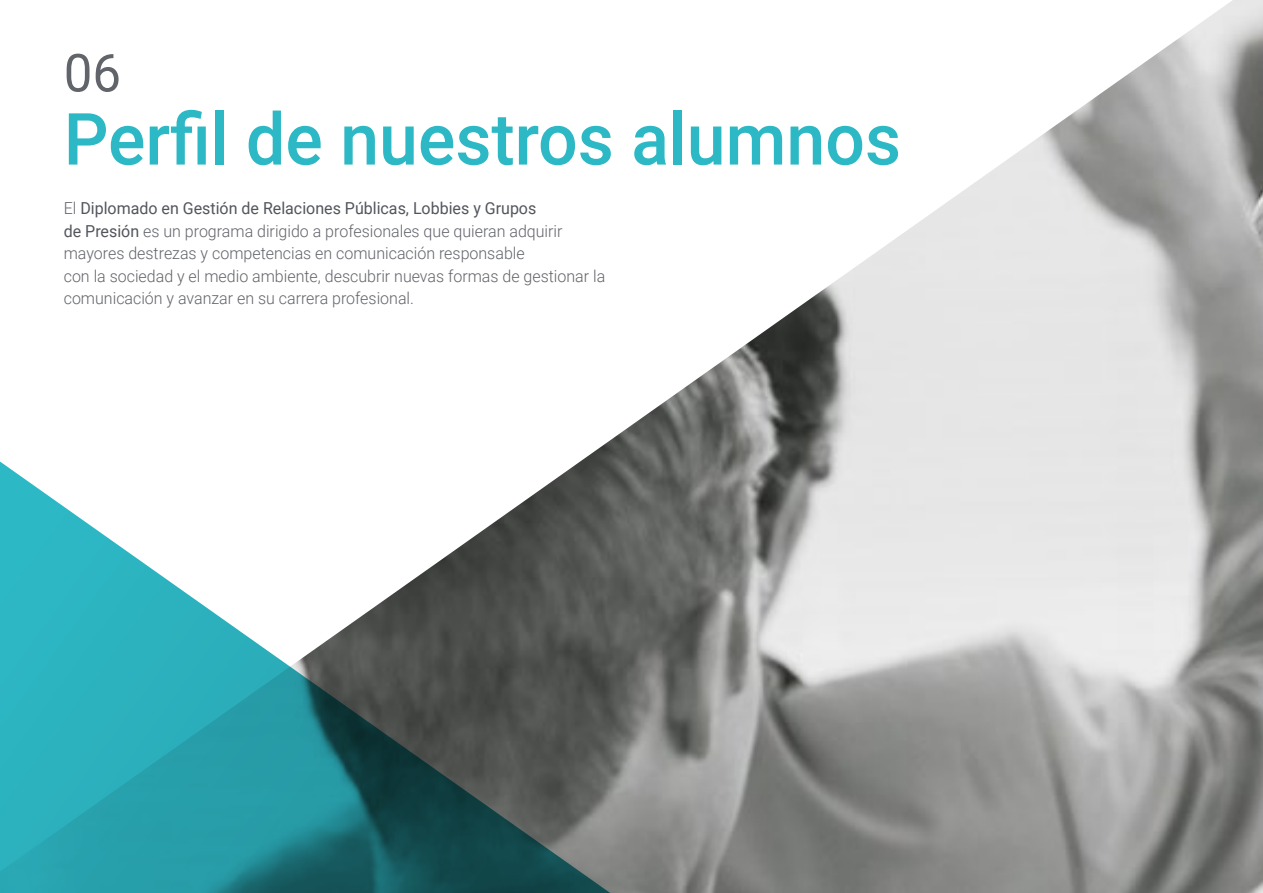
<style>
.page{position:relative;width:1263px;height:893px;background:#fff}
.page>*{position:absolute;margin:0;border:0;box-sizing:border-box;transform-origin:0 0}
.t1{font:500 72px "Roboto";color:#2db8c5}
.t2{font:52.5px "Roboto";color:#61646a}
.t3{font:300 16.5px/22.5px "Roboto";color:#61646a}
.s1{font-weight:400;color:#52555b}
</style>
<div class="page">
<img style="left:602px;top:0;width:661px;height:893px">
<svg style="left:0;top:446px;width:640px;height:447px"></svg>
<h2 class="t2" style="left:64px;top:36px;width:59px">06</h2>
<h1 class="t1" style="left:64px;top:89px;width:839px">Perfil de nuestros alumnos</h1>
<p class="t3" style="left:64px;top:197px;width:543px">El <span class="s1">Diplomado en Gestión de Relaciones Públicas, Lobbies y Grupos<br>de Presión</span> es un programa dirigido a profesionales que quieran adquirir mayores destrezas y competencias en comunicación responsable<br>con la sociedad y el medio ambiente, descubrir nuevas formas de gestionar la comunicación y avanzar en su carrera profesional.</p>
</div>
